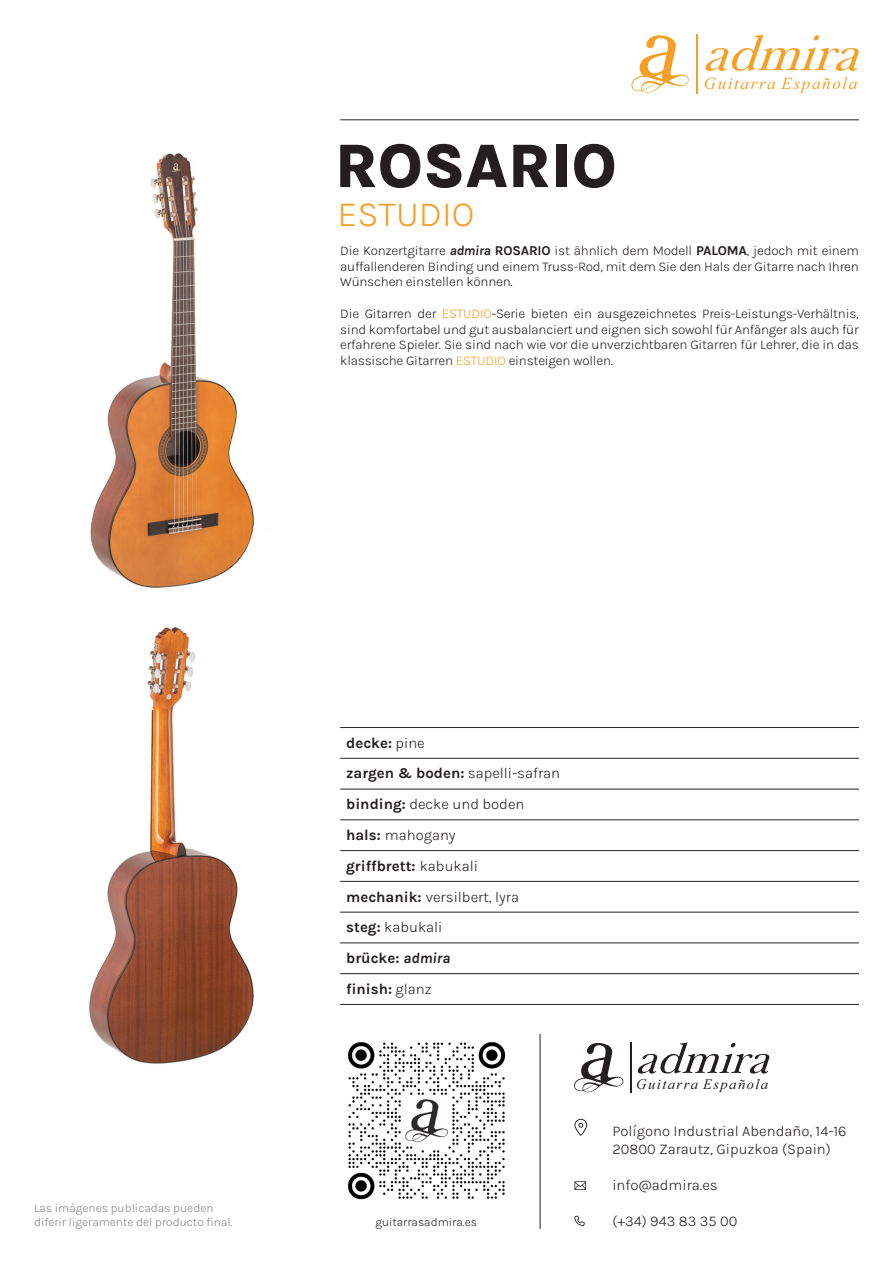
<style>
.page{position:relative;width:893px;height:1263px;background:#fff}
.page>*{position:absolute;margin:0;border:0;box-sizing:border-box;transform-origin:0 0}
.t1{font:800 63px "Karla";color:#231f20}
.t2{font:300 36px "Karla";color:#f89e24}
.t3{font:italic 16.95px "Times New Roman";letter-spacing:.1em;color:#f79e25}
.Estilo_de_párrafo_1{font:300 15px "Karla";color:#231f20}
.Estilo_de_párrafo_1-2{font:700 15px "Karla";color:#231f20}
.t4{font:italic 14.55px "Times New Roman";letter-spacing:.1em;color:#231f20}
.Texto_Descripción{font:300 13.5px/15.8px "Karla";letter-spacing:-.015em;color:#231f20;text-align:justify}
.t5{font:300 12px "Karla";color:#808285}
.t6{font:300 12px "Karla";color:#231f20}
.s1{font-weight:700;font-style:italic}
.s2{font-weight:700}
.s3{color:#f89e24}
.s4{font-weight:300}
.s5{font-style:italic}
</style>
<div class="page">
<svg style="left:705px;top:34px;width:154px;height:37px"></svg>
<svg style="left:632px;top:35px;width:57px;height:58px"></svg>
<hr style="left:696px;top:34px;width:2px;height:59px;background:#f79e25">
<hr style="left:340px;top:119px;width:519px;height:1px;background:#231f20">
<hr style="left:540px;top:1034px;width:1px;height:195px;background:#231f20">
<img style="left:348px;top:1042px;width:158px;height:158px">
<svg style="left:637px;top:1042px;width:133px;height:32px"></svg>
<svg style="left:574px;top:1043px;width:50px;height:49px"></svg>
<hr style="left:630px;top:1042px;width:1px;height:51px;background:#231f20">
<svg style="left:574px;top:1119px;width:13px;height:16px"></svg>
<svg style="left:574px;top:1181px;width:12px;height:9px"></svg>
<svg style="left:574px;top:1216px;width:11px;height:10px"></svg>
<img style="left:90px;top:153px;width:178px;height:435px">
<img style="left:89px;top:627px;width:165px;height:437px">
<hr style="left:340px;top:727px;width:519px;height:1px;background:#231f20">
<hr style="left:340px;top:758px;width:519px;height:1px;background:#231f20">
<hr style="left:340px;top:789px;width:519px;height:1px;background:#231f20">
<hr style="left:340px;top:819px;width:519px;height:1px;background:#231f20">
<hr style="left:340px;top:850px;width:519px;height:1px;background:#231f20">
<hr style="left:340px;top:881px;width:519px;height:1px;background:#231f20">
<hr style="left:340px;top:912px;width:519px;height:1px;background:#231f20">
<hr style="left:340px;top:942px;width:519px;height:1px;background:#231f20">
<hr style="left:340px;top:973px;width:519px;height:1px;background:#231f20">
<hr style="left:340px;top:1004px;width:519px;height:1px;background:#231f20">
<p class="t1" style="left:335px;top:126px;width:283px">ROSARIO</p>
<p class="t2" style="left:338px;top:191px;width:138px">ESTUDIO</p>
<p class="t3" style="left:704px;top:72px;width:155px">Guitarra Española</p>
<p class="Texto_Descripción" style="left:340px;top:242px;width:520px">Die Konzertgitarre <span class="s1">admira</span> <span class="s2">ROSARIO</span> ist ähnlich dem Modell <span class="s2">PALOMA</span>, jedoch mit einem auffallenderen Binding und einem Truss-Rod, mit dem Sie den Hals der Gitarre nach Ihren Wünschen einstellen können.</p>
<p class="Texto_Descripción" style="left:340px;top:305px;width:520px">Die Gitarren der <span class="s3">ESTUDIO</span>-Serie bieten ein ausgezeichnetes Preis-Leistungs-Verhältnis, sind komfortabel und gut ausbalanciert und eignen sich sowohl für Anfänger als auch für erfahrene Spieler. Sie sind nach wie vor die unverzichtbaren Gitarren für Lehrer, die in das klassische Gitarren <span class="s3">ESTUDIO</span> einsteigen wollen.</p>
<p class="Estilo_de_párrafo_1-2" style="left:346px;top:733px;width:80px">decke: <span class="s4">pine</span></p>
<p class="Estilo_de_párrafo_1" style="left:346px;top:764px;width:215px"><span class="s2">zargen &amp; boden:</span> sapelli-safran</p>
<p class="Estilo_de_párrafo_1" style="left:346px;top:794px;width:180px"><span class="s2">binding:</span> decke und boden</p>
<p class="Estilo_de_párrafo_1" style="left:346px;top:825px;width:111px"><span class="s2">hals:</span> mahogany</p>
<p class="Estilo_de_párrafo_1-2" style="left:346px;top:856px;width:133px">griffbrett: <span class="s4">kabukali</span></p>
<p class="Estilo_de_párrafo_1" style="left:346px;top:887px;width:174px"><span class="s2">mechanik:</span> versilbert, lyra</p>
<p class="Estilo_de_párrafo_1" style="left:346px;top:918px;width:98px"><span class="s2">steg:</span> kabukali</p>
<p class="Estilo_de_párrafo_1-2" style="left:346px;top:948px;width:106px">brücke: <span class="s5">admira</span></p>
<p class="Estilo_de_párrafo_1-2" style="left:346px;top:979px;width:87px">finish: <span class="s4">glanz</span></p>
<p class="t5" style="left:34px;top:1200px;width:181px">Las imágenes publicadas pueden</p>
<p class="t5" style="left:34px;top:1214px;width:200px">diferir ligeramente del producto final.</p>
<p class="t6" style="left:375px;top:1214px;width:103px">guitarrasadmira.es</p>
<p class="t4" style="left:636px;top:1074px;width:133px">Guitarra Española</p>
<p class="Estilo_de_párrafo_1" style="left:612px;top:1121px;width:236px">Polígono Industrial Abendaño, 14-16</p>
<p class="Estilo_de_párrafo_1" style="left:612px;top:1139px;width:220px">20800 Zarautz, Gipuzkoa (Spain)</p>
<p class="Estilo_de_párrafo_1" style="left:612px;top:1175px;width:107px">info@admira.es</p>
<p class="Estilo_de_párrafo_1" style="left:612px;top:1211px;width:127px">(+34) 943 83 35 00</p>
</div>
